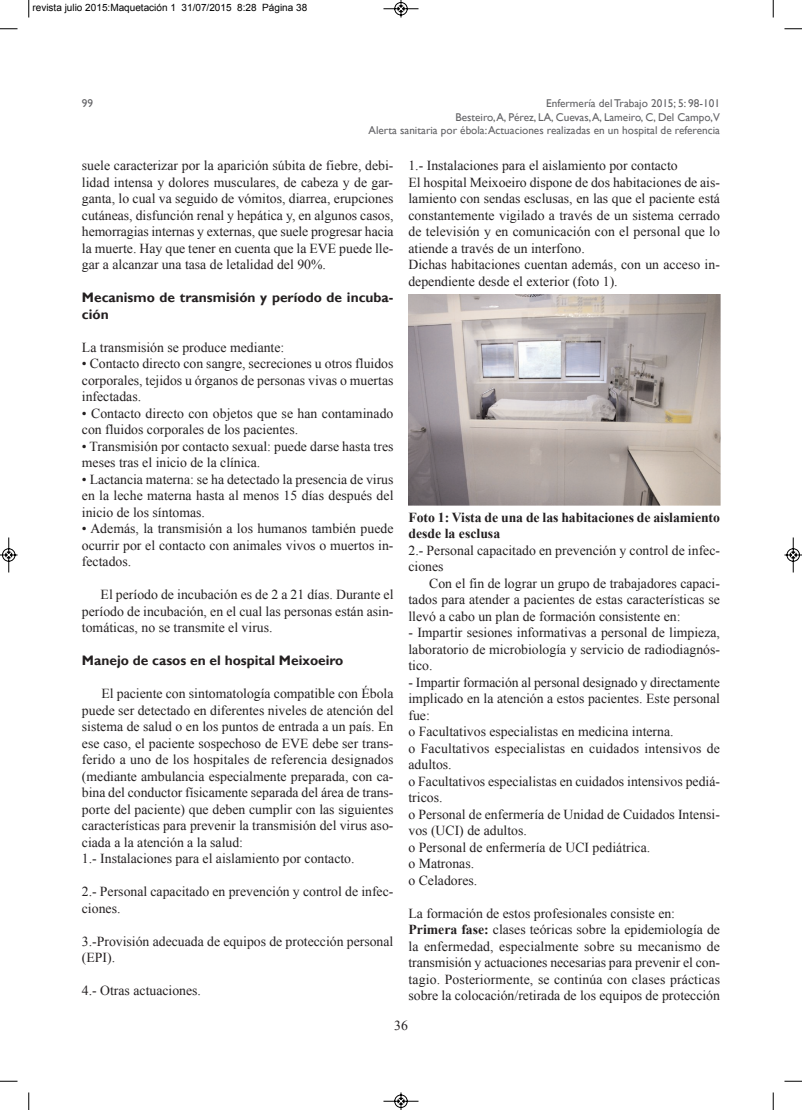
<style>
.page{position:relative;width:802px;height:1110px;background:#fff}
.page>*{position:absolute;margin:0;border:0;box-sizing:border-box;transform-origin:0 0}
.t1{font:13.75px/16.5px "Times New Roman";color:#231f20}
.t2{font:700 13.75px/16.5px "Gill Sans";color:#231f20}
.t3{font:700 13.75px/16.5px "Times New Roman";letter-spacing:-.005em;color:#231f20}
.t4{font:11.25px/13.5px "Gill Sans";color:#636366;text-align:right}
.t5{font:10px "Arial";color:#000}
.s1{font-weight:700}
</style>
<div class="page">
<img style="left:408px;top:294px;width:312px;height:211px">
<svg style="left:28px;top:0;width:2px;height:18px"></svg>
<svg style="left:0;top:28px;width:18px;height:2px"></svg>
<svg style="left:773px;top:0;width:1px;height:18px"></svg>
<svg style="left:784px;top:28px;width:18px;height:2px"></svg>
<svg style="left:28px;top:1092px;width:2px;height:18px"></svg>
<svg style="left:0;top:1081px;width:18px;height:1px"></svg>
<svg style="left:773px;top:1092px;width:1px;height:18px"></svg>
<svg style="left:784px;top:1081px;width:18px;height:1px"></svg>
<svg style="left:383px;top:0;width:36px;height:18px"></svg>
<svg style="left:383px;top:1092px;width:36px;height:18px"></svg>
<svg style="left:0;top:537px;width:18px;height:36px"></svg>
<svg style="left:784px;top:537px;width:18px;height:36px"></svg>
<p class="t5" style="left:32px;top:2px;width:276px">revista julio 2015:Maquetación 1 31/07/2015 8:28 Página 38</p>
<p class="t4" style="left:82px;top:97px;width:13px">99</p>
<p class="t4" style="left:368px;top:97px;width:353px">Enfermería del Trabajo 2015; 5: 98-101<br>Besteiro,A, Pérez, LA, Cuevas,A, Lameiro, C, Del Campo,V<br>Alerta sanitaria por ébola:Actuaciones realizadas en un hospital de referencia</p>
<p class="t1" style="left:82px;top:157px;width:313px;text-align:justify">suele caracterizar por la aparición súbita de fiebre, debi&shy;lidad intensa y dolores musculares, de cabeza y de gar&shy;ganta, lo cual va seguido de vómitos, diarrea, erupciones cutáneas, disfunción renal y hepática y, en algunos casos, hemorragias internas y externas, que suele progresar hacia la muerte. Hay que tener en cuenta que la EVE puede lle&shy;gar a alcanzar una tasa de letalidad del 90%.</p>
<p class="t2" style="left:82px;top:289px;width:313px">Mecanismo de transmisión y período de incuba&shy;ción</p>
<p class="t1" style="left:82px;top:339px;width:204px">La transmisión se produce mediante:</p>
<p class="t1" style="left:82px;top:355px;width:313px;text-align:justify">• Contacto directo con sangre, secreciones u otros fluidos corporales, tejidos u órganos de personas vivas o muertas infectadas.</p>
<p class="t1" style="left:82px;top:405px;width:313px">• Contacto directo con objetos que se han contaminado con fluidos corporales de los pacientes.</p>
<p class="t1" style="left:82px;top:438px;width:313px">• Transmisión por contacto sexual: puede darse hasta tres meses tras el inicio de la clínica.</p>
<p class="t1" style="left:82px;top:471px;width:313px;text-align:justify">• Lactancia materna: se ha detectado la presencia de virus en la leche materna hasta al menos 15 días después del inicio de los síntomas.</p>
<p class="t1" style="left:82px;top:520px;width:313px;text-align:justify">• Además, la transmisión a los humanos también puede ocurrir por el contacto con animales vivos o muertos in&shy;fectados.</p>
<p class="t1" style="left:82px;top:586px;width:313px;text-align:justify;text-indent:19px">El período de incubación es de 2 a 21 días. Durante el período de incubación, en el cual las personas están asin&shy;tomáticas, no se transmite el virus.</p>
<p class="t2" style="left:82px;top:652px;width:263px">Manejo de casos en el hospital Meixoeiro</p>
<p class="t1" style="left:82px;top:685px;width:313px;text-indent:19px">El paciente con sintomatología compatible con Ébola puede ser detectado en diferentes niveles de atención del sistema de salud o en los puntos de entrada a un país. En ese caso, el paciente sospechoso de EVE debe ser trans&shy;ferido a uno de los hospitales de referencia designados (mediante ambulancia especialmente preparada, con ca&shy;bina del conductor físicamente separada del área de trans&shy;porte del paciente) que deben cumplir con las siguientes características para prevenir la transmisión del virus aso&shy;ciada a la atención a la salud:<br>1.- Instalaciones para el aislamiento por contacto.</p>
<p class="t1" style="left:82px;top:883px;width:313px">2.- Personal capacitado en prevención y control de infec&shy;ciones.</p>
<p class="t1" style="left:82px;top:933px;width:313px">3.-Provisión adecuada de equipos de protección personal (EPI).</p>
<p class="t1" style="left:82px;top:982px;width:121px">4.- Otras actuaciones.</p>
<p class="t1" style="left:408px;top:157px;width:313px">1.- Instalaciones para el aislamiento por contacto<br>El hospital Meixoeiro dispone de dos habitaciones de ais&shy;lamiento con sendas esclusas, en las que el paciente está constantemente vigilado a través de un sistema cerrado de televisión y en comunicación con el personal que lo atiende a través de un interfono.<br>Dichas habitaciones cuentan además, con un acceso in&shy;dependiente desde el exterior (foto 1).</p>
<p class="t3" style="left:408px;top:509px;width:313px">Foto 1: Vista de una de las habitaciones de aislamiento desde la esclusa</p>
<p class="t1" style="left:408px;top:542px;width:313px">2.- Personal capacitado en prevención y control de infec&shy;ciones</p>
<p class="t1" style="left:408px;top:575px;width:313px;text-align:justify;text-indent:21px">Con el fin de lograr un grupo de trabajadores capaci&shy;tados para atender a pacientes de estas características se llevó a cabo un plan de formación consistente en:</p>
<p class="t1" style="left:408px;top:624px;width:313px;text-align:justify">- Impartir sesiones informativas a personal de limpieza, laboratorio de microbiología y servicio de radiodiagnós&shy;tico.</p>
<p class="t1" style="left:408px;top:674px;width:313px">- Impartir formación al personal designado y directamente implicado en la atención a estos pacientes. Este personal fue:<br>o Facultativos especialistas en medicina interna.<br>o Facultativos especialistas en cuidados intensivos de adultos.<br>o Facultativos especialistas en cuidados intensivos pediá&shy;tricos.<br>o Personal de enfermería de Unidad de Cuidados Intensi&shy;vos (UCI) de adultos.<br>o Personal de enfermería de UCI pediátrica.<br>o Matronas.<br>o Celadores.</p>
<p class="t1" style="left:408px;top:905px;width:313px">La formación de estos profesionales consiste en:<br><span class="s1">Primera fase:</span> clases teóricas sobre la epidemiología de la enfermedad, especialmente sobre su mecanismo de transmisión y actuaciones necesarias para prevenir el con&shy;tagio. Posteriormente, se continúa con clases prácticas sobre la colocación/retirada de los equipos de protección</p>
<p class="t1" style="left:394px;top:1017px;width:15px">36</p>
</div>
